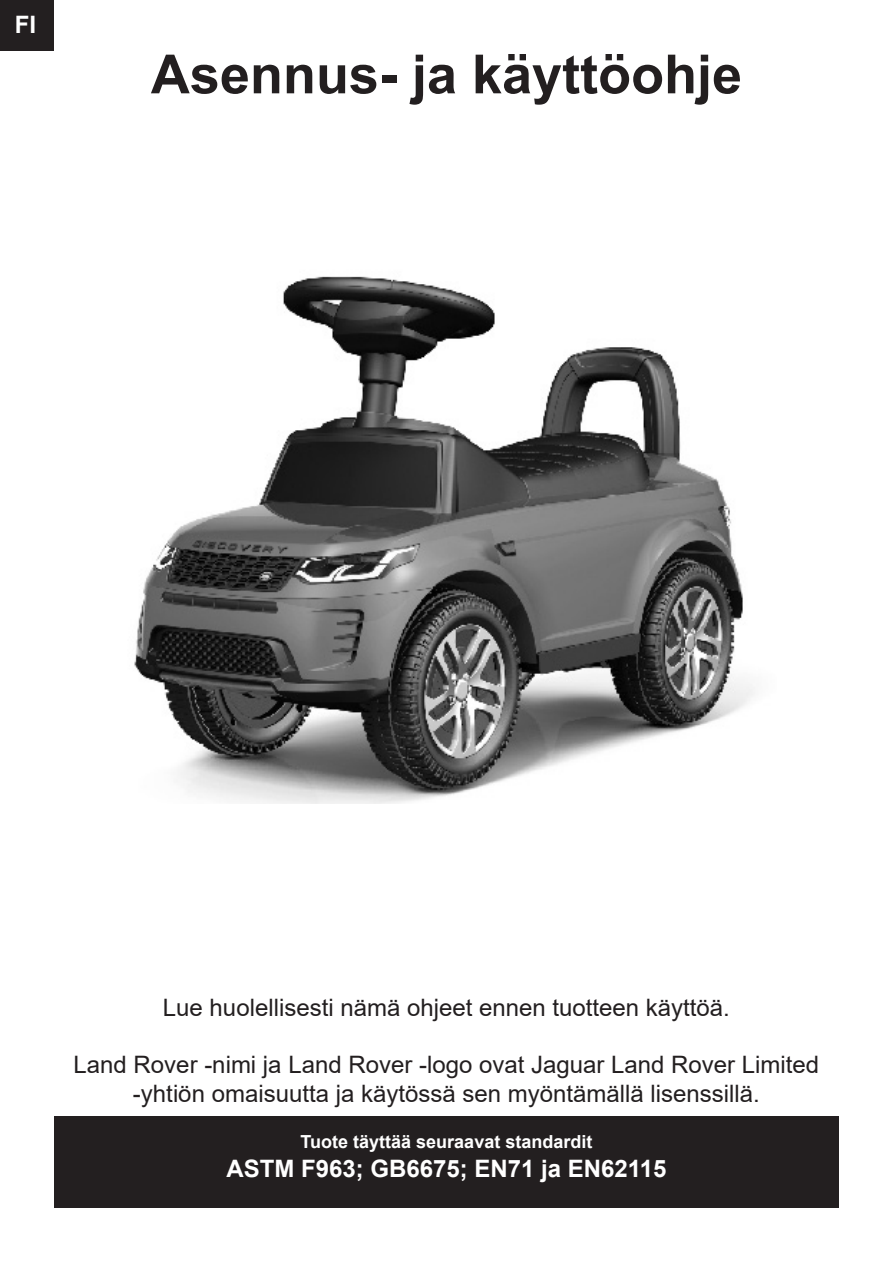
<style>
.page{position:relative;width:893px;height:1263px;background:#fff}
.page>*{position:absolute;margin:0;border:0;box-sizing:border-box;transform-origin:0 0}
.t1{font:700 54px "Arial";color:#231f20}
.t2{font:24px/28.8px "Arial";color:#231f20;text-align:center}
.t3{font:700 24px "Arial";color:#fff}
.t4{font:700 18px "Arial";color:#fff}
</style>
<div class="page">
<div style="left:0;top:0;width:53px;height:51px;background:#231f20"></div>
<img style="left:134px;top:276px;width:621px;height:527px">
<div style="left:54px;top:1116px;width:784px;height:91px;background:#231f20"></div>
<div style="left:85px;top:221px;width:67px;height:122px;background:#fff"></div>
<p class="t3" style="left:15px;top:8px;width:23px">FI</p>
<p class="t1" style="left:151px;top:36px;width:593px">Asennus- ja käyttöohje</p>
<p class="t2" style="left:163px;top:993px;width:568px">Lue huolellisesti nämä ohjeet ennen tuotteen käyttöä.</p>
<p class="t2" style="left:74px;top:1050px;width:747px">Land Rover -nimi ja Land Rover -logo ovat Jaguar Land Rover Limited -yhtiön omaisuutta ja käytössä sen myöntämällä lisenssillä.</p>
<p class="t4" style="left:301px;top:1129px;width:293px">Tuote täyttää seuraavat standardit</p>
<p class="t3" style="left:226px;top:1152px;width:442px">ASTM F963; GB6675; EN71 ja EN62115</p>
</div>
